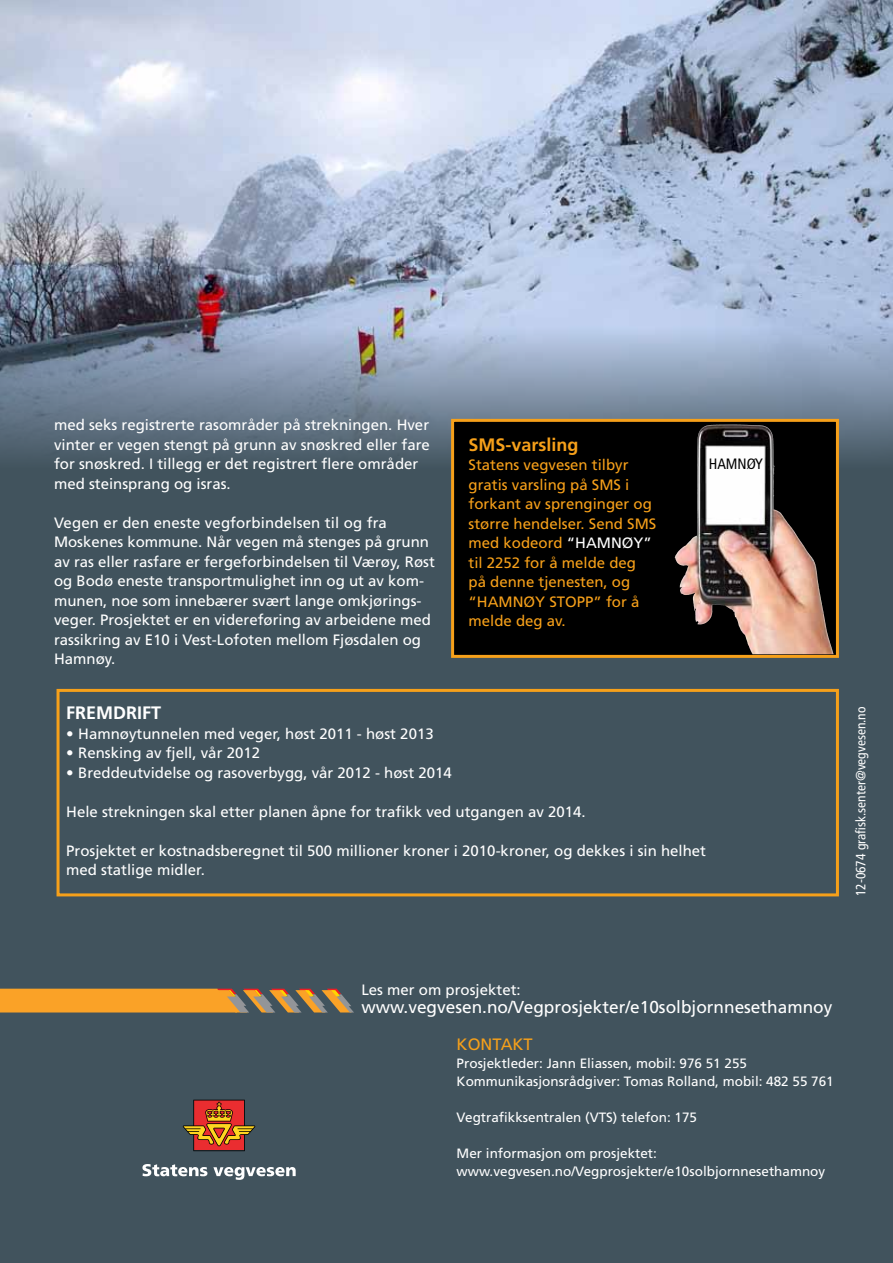
<style>
.page{position:relative;width:893px;height:1263px;background:#41535d}
.page>*{position:absolute;margin:0;border:0;box-sizing:border-box;transform-origin:0 0}
.t1{font:700 18px "Frutiger LT Std";color:#f6a01a}
.t2{font:700 18px "Frutiger LT Std";color:#fff}
.t3{font:17.25px "Frutiger LT Std";color:#fff}
.t4{font:16.5px "Frutiger LT Std";color:#f6a01a}
.t5{font:15px/19.5px "Frutiger LT Std";color:#fff}
.t6{font:15px/19.5px "Frutiger LT Std";color:#f6a01a}
.t7{font:condensed 15px "Frutiger LT Std";color:#000}
.t8{font:13.5px/18px "Frutiger LT Std";color:#fff}
.t9{font:condensed 13.5px "Frutiger LT Std";color:#fff}
.s1{color:#fff}
</style>
<div class="page">
<svg style="left:0;top:989px;width:354px;height:23px;background:#d69437"></svg>
<svg style="left:142px;top:1164px;width:65px;height:12px"></svg>
<svg style="left:213px;top:1167px;width:83px;height:13px"></svg>
<svg style="left:183px;top:1100px;width:72px;height:51px"></svg>
<div style="left:57px;top:689px;width:782px;height:207px;border:3px solid #f6a01a"></div>
<img style="left:0;top:0;width:893px;height:459px">
<svg style="left:455px;top:423px;width:380px;height:231px;background:#28211e"></svg>
<div style="left:451px;top:419px;width:388px;height:239px;border:3px solid #f6a01a"></div>
<img style="left:694px;top:425px;width:43px;height:112px">
<p class="t5" style="left:54px;top:415px;width:377px">med seks registrerte rasområder på strekningen. Hver vinter er vegen stengt på grunn av snøskred eller fare for snøskred. I tillegg er det registrert flere områder med steinsprang og isras.</p>
<p class="t5" style="left:54px;top:513px;width:382px">Vegen er den eneste vegforbindelsen til og fra Moskenes kommune. Når vegen må stenges på grunn av ras eller rasfare er fergeforbindelsen til Værøy, Røst og Bodø eneste transportmulighet inn og ut av kom&shy;munen, noe som innebærer svært lange omkjørings&shy;veger. Prosjektet er en videreføring av arbeidene med rassikring av E10 i Vest-Lofoten mellom Fjøsdalen og Hamnøy.</p>
<p class="t2" style="left:66px;top:702px;width:97px">FREMDRIFT</p>
<p class="t5" style="left:66px;top:724px;width:369px">• Hamnøytunnelen med veger, høst 2011 - høst 2013</p>
<p class="t5" style="left:66px;top:743px;width:195px">• Rensking av fjell, vår 2012</p>
<p class="t5" style="left:66px;top:763px;width:387px">• Breddeutvidelse og rasoverbygg, vår 2012 - høst 2014</p>
<p class="t5" style="left:66px;top:802px;width:521px">Hele strekningen skal etter planen åpne for trafikk ved utgangen av 2014.</p>
<p class="t5" style="left:66px;top:841px;width:641px">Prosjektet er kostnadsberegnet til 500 millioner kroner i 2010-kroner, og dekkes i sin helhet med statlige midler.</p>
<p class="t1" style="left:469px;top:434px;width:112px">SMS-varsling</p>
<p class="t6" style="left:469px;top:455px;width:189px">Statens vegvesen tilbyr gratis varsling på SMS i forkant av sprenginger og større hendelser. Send SMS med kodeord <span class="s1">“HAMNØY” </span>til 2252 for å melde deg på denne tjenesten, og “HAMNØY STOPP” for å melde deg av.</p>
<p class="t7" style="left:709px;top:455px;width:56px">HAMNØY</p>
<p class="t9" style="left:853px;top:896px;width:191px;rotate:-90deg">12-0674 grafisk.senter@vegvesen.no</p>
<p class="t5" style="left:361px;top:980px;width:161px">Les mer om prosjektet:</p>
<p class="t3" style="left:361px;top:997px;width:472px">www.vegvesen.no/Vegprosjekter/e10solbjornnesethamnoy</p>
<p class="t4" style="left:457px;top:1035px;width:23px">Kontakt</p>
<p class="t8" style="left:457px;top:1055px;width:379px">Prosjektleder: Jann Eliassen, mobil: 976 51 255<br>Kommunikasjonsrådgiver: Tomas Rolland, mobil: 482 55 761</p>
<p class="t8" style="left:457px;top:1109px;width:242px">Vegtrafikksentralen (VTS) telefon: 175</p>
<p class="t8" style="left:457px;top:1145px;width:370px">Mer informasjon om prosjektet: www.vegvesen.no/Vegprosjekter/e10solbjornnesethamnoy</p>
</div>
